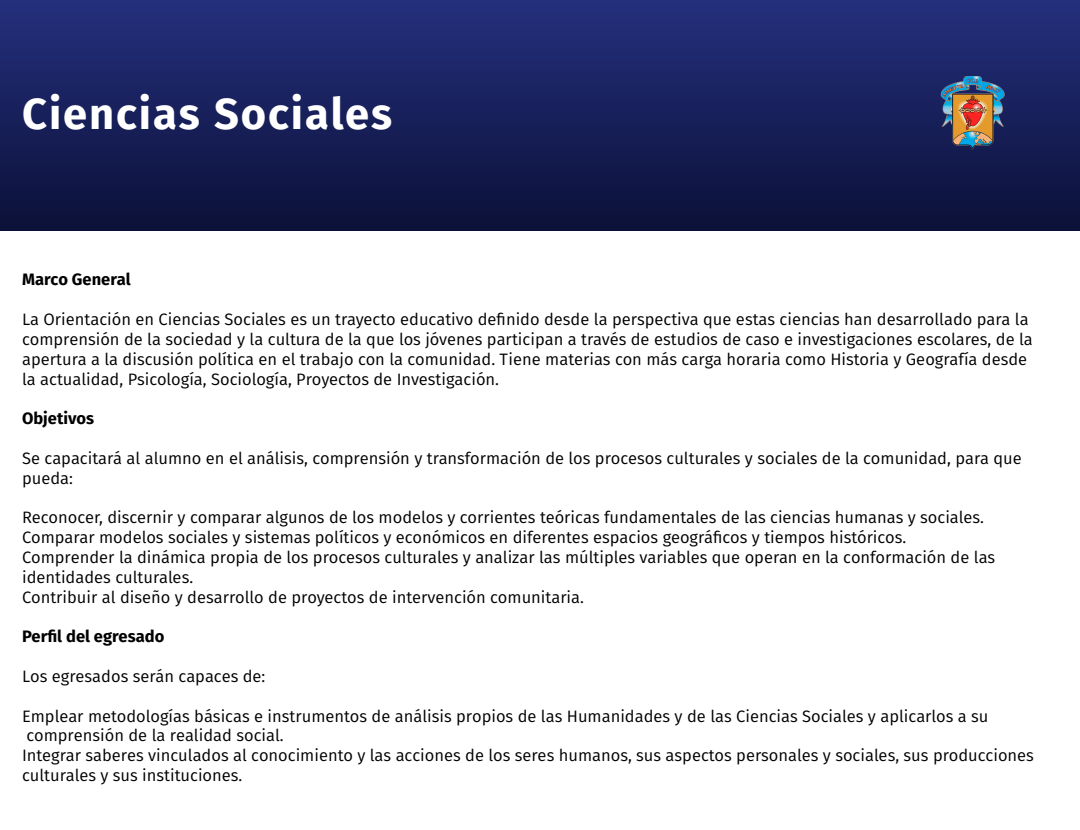
<style>
.page{position:relative;width:1080px;height:830px;background:#fff}
.page>*{position:absolute;margin:0;border:0;box-sizing:border-box;transform-origin:0 0}
.t1{font:700 43.5px "Fira Sans";letter-spacing:.045em;color:#fff}
.t2{font:16.5px/19.8px "Fira Sans";color:#000}
.t3{font:700 16.5px "Fira Sans";color:#000}
</style>
<div class="page">
<div style="left:0;top:0;width:1080px;height:230px;background:linear-gradient(to bottom,#24307d,#0c1139)"></div>
<img style="left:917px;top:60px;width:111px;height:110px">
<h1 class="t1" style="left:22px;top:77px;width:372px">Ciencias Sociales</h1>
<p class="t3" style="left:22px;top:266px;width:110px">Marco General</p>
<p class="t2" style="left:22px;top:309px;width:1012px">La Orientación en Ciencias Sociales es un trayecto educativo definido desde la perspectiva que estas ciencias han desarrollado para la comprensión de la sociedad y la cultura de la que los jóvenes participan a través de estudios de caso e investigaciones escolares, de la apertura a la discusión política en el trabajo con la comunidad. Tiene materias con más carga horaria como Historia y Geografía desde la actualidad, Psicología, Sociología, Proyectos de Investigación.</p>
<p class="t3" style="left:22px;top:404px;width:73px">Objetivos</p>
<p class="t2" style="left:22px;top:447px;width:1001px">Se capacitará al alumno en el análisis, comprensión y transformación de los procesos culturales y sociales de la comunidad, para que pueda:</p>
<p class="t2" style="left:22px;top:507px;width:975px">Reconocer, discernir y comparar algunos de los modelos y corrientes teóricas fundamentales de las ciencias humanas y sociales.<br>Comparar modelos sociales y sistemas políticos y económicos en diferentes espacios geográficos y tiempos históricos.<br>Comprender la dinámica propia de los procesos culturales y analizar las múltiples variables que operan en la conformación de las identidades culturales.<br>Contribuir al diseño y desarrollo de proyectos de intervención comunitaria.</p>
<p class="t3" style="left:22px;top:622px;width:144px">Perfil del egresado</p>
<p class="t2" style="left:22px;top:665px;width:245px">Los egresados serán capaces de:</p>
<p class="t2" style="left:22px;top:705px;width:1013px">Emplear metodologías básicas e instrumentos de análisis propios de las Humanidades y de las Ciencias Sociales y aplicarlos a su comprensión de la realidad social.<br>Integrar saberes vinculados al conocimiento y las acciones de los seres humanos, sus aspectos personales y sociales, sus producciones culturales y sus instituciones.</p>
</div>
